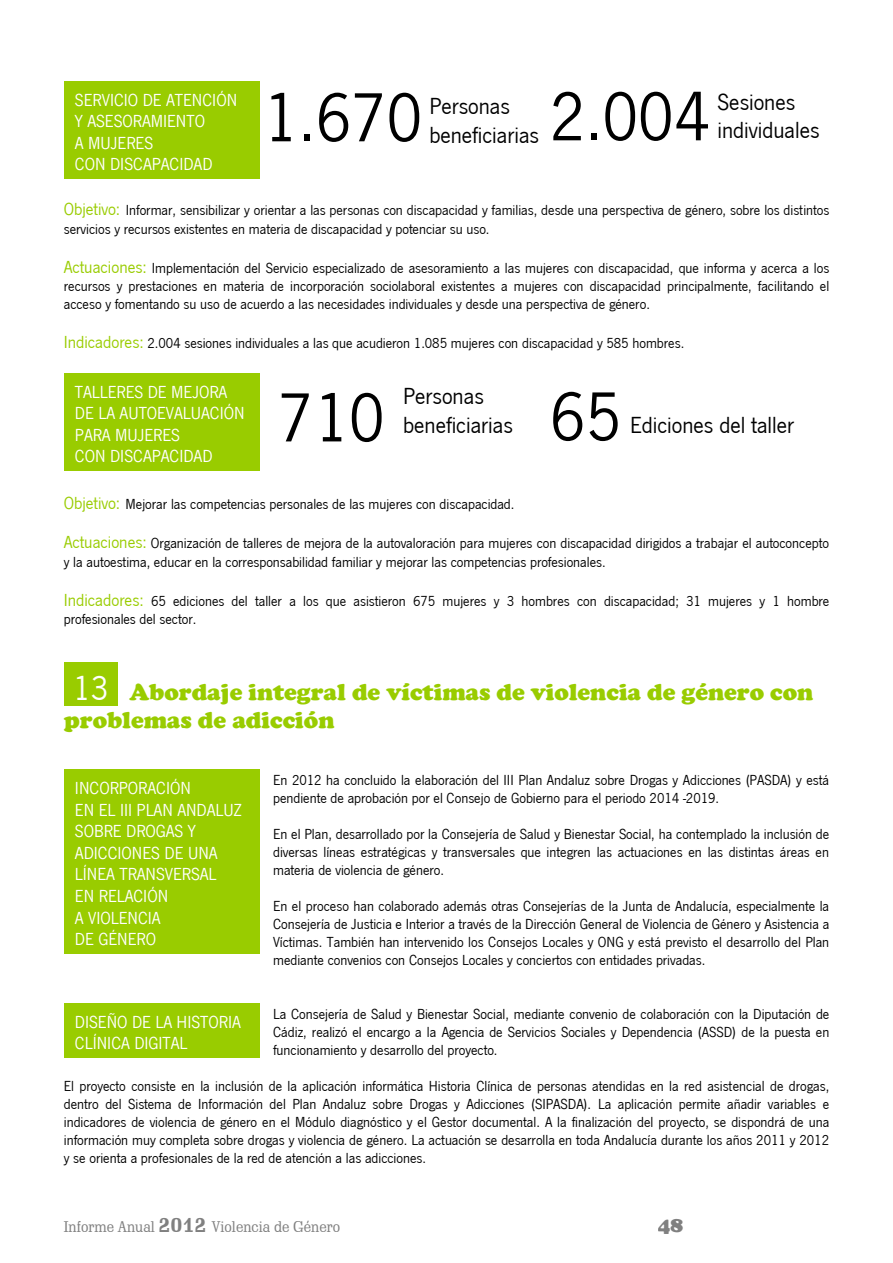
<style>
.page{position:relative;width:893px;height:1263px;background:#fff}
.page>*{position:absolute;margin:0;border:0;box-sizing:border-box;transform-origin:0 0}
.t1{font:72px "News Got T";color:#000}
.t2{font:24px/28.8px "News Got T";color:#000}
.t3{font:900 24px/28px "Cooper";color:#9c0}
.t4{font:900 21px "Cooper";color:#808080}
.t5{font:18px/21.6px "News Got T";color:#fff}
.t6{font:15px/18px "News Got T";color:#000;text-align:justify}
.t7{font:15px "Schadow BT";color:#808080}
.s1{font-size:18px;color:#9c0}
.s2{font-family:"News Got T";font-weight:400;font-size:36px;color:#fff}
.s3{font-weight:700;font-size:21px}
</style>
<div class="page">
<div style="left:64px;top:769px;width:196px;height:185px;background:#9c0"></div>
<div style="left:64px;top:1003px;width:196px;height:55px;background:#9c0"></div>
<div style="left:64px;top:81px;width:196px;height:98px;background:#9c0"></div>
<div style="left:64px;top:373px;width:196px;height:98px;background:#9c0"></div>
<div style="left:64px;top:663px;width:53px;height:43px;background:#9c0"></div>
<p class="t5" style="left:75px;top:87px;width:164px">SERVICIO DE ATENCIÓN<br>Y ASESORAMIENTO<br>A MUJERES<br>CON DISCAPACIDAD</p>
<h1 class="t1" style="left:263px;top:69px;width:161px">1.670</h1>
<h2 class="t2" style="left:429px;top:90px;width:82px">Personas</h2>
<h2 class="t2" style="left:429px;top:118px;width:111px">beneficiarias</h2>
<h1 class="t1" style="left:550px;top:68px;width:161px">2.004</h1>
<h2 class="t2" style="left:718px;top:85px;width:103px">Sesiones individuales</h2>
<p class="t6" style="left:64px;top:200px;width:767px;line-height:18.5px"><span class="s1">Objetivo:</span> Informar, sensibilizar y orientar a las personas con discapacidad y familias, desde una perspectiva de género, sobre los distintos servicios y recursos existentes en materia de discapacidad y potenciar su uso.</p>
<p class="t6" style="left:64px;top:258px;width:767px"><span class="s1">Actuaciones:</span> Implementación del Servicio especializado de asesoramiento a las mujeres con discapacidad, que informa y acerca a los recursos y prestaciones en materia de incorporación sociolaboral existentes a mujeres con discapacidad principalmente, facilitando el acceso y fomentando su uso de acuerdo a las necesidades individuales y desde una perspectiva de género.</p>
<p class="t6" style="left:64px;top:333px;width:622px"><span class="s1">Indicadores:</span> 2.004 sesiones individuales a las que acudieron 1.085 mujeres con discapacidad y 585 hombres.</p>
<p class="t5" style="left:75px;top:379px;width:171px">TALLERES DE MEJORA<br>DE LA AUTOEVALUACIÓN<br>PARA MUJERES<br>CON DISCAPACIDAD</p>
<h1 class="t1" style="left:278px;top:369px;width:108px">710</h1>
<h2 class="t2" style="left:403px;top:380px;width:82px">Personas</h2>
<h2 class="t2" style="left:403px;top:409px;width:111px">beneficiarias</h2>
<h1 class="t1" style="left:550px;top:368px;width:73px">65</h1>
<h2 class="t2" style="left:630px;top:409px;width:165px">Ediciones del taller</h2>
<p class="t6" style="left:64px;top:493px;width:452px"><span class="s1">Objetivo:</span> Mejorar las competencias personales de las mujeres con discapacidad.</p>
<p class="t6" style="left:64px;top:533px;width:767px;line-height:18.5px"><span class="s1">Actuaciones:</span> Organización de talleres de mejora de la autovaloración para mujeres con discapacidad dirigidos a trabajar el autoconcepto y la autoestima, educar en la corresponsabilidad familiar y mejorar las competencias profesionales.</p>
<p class="t6" style="left:64px;top:590px;width:767px;line-height:18.5px"><span class="s1">Indicadores:</span> 65 ediciones del taller a los que asistieron 675 mujeres y 3 hombres con discapacidad; 31 mujeres y 1 hombre profesionales del sector.</p>
<h2 class="t3" style="left:64px;top:677px;width:751px;text-indent:9px"><span class="s2">13</span> Abordaje integral de víctimas de violencia de género con problemas de adicción</h2>
<p class="t5" style="left:75px;top:776px;width:168px">INCORPORACIÓN<br>EN EL III PLAN ANDALUZ<br>SOBRE DROGAS Y<br>ADICCIONES DE UNA<br>LÍNEA TRANSVERSAL<br>EN RELACIÓN<br>A VIOLENCIA<br>DE GÉNERO</p>
<p class="t6" style="left:273px;top:770px;width:557px">En 2012 ha concluido la elaboración del III Plan Andaluz sobre Drogas y Adicciones (PASDA) y está pendiente de aprobación por el Consejo de Gobierno para el periodo 2014 -2019.</p>
<p class="t6" style="left:273px;top:824px;width:558px">En el Plan, desarrollado por la Consejería de Salud y Bienestar Social, ha contemplado la inclusión de diversas líneas estratégicas y transversales que integren las actuaciones en las distintas áreas en materia de violencia de género.</p>
<p class="t6" style="left:273px;top:896px;width:558px">En el proceso han colaborado además otras Consejerías de la Junta de Andalucía, especialmente la Consejería de Justicia e Interior a través de la Dirección General de Violencia de Género y Asistencia a Víctimas. También han intervenido los Consejos Locales y ONG y está previsto el desarrollo del Plan mediante convenios con Consejos Locales y conciertos con entidades privadas.</p>
<p class="t6" style="left:273px;top:1004px;width:558px">La Consejería de Salud y Bienestar Social, mediante convenio de colaboración con la Diputación de Cádiz, realizó el encargo a la Agencia de Servicios Sociales y Dependencia (ASSD) de la puesta en funcionamiento y desarrollo del proyecto.</p>
<p class="t6" style="left:64px;top:1076px;width:767px">El proyecto consiste en la inclusión de la aplicación informática Historia Clínica de personas atendidas en la red asistencial de drogas, dentro del Sistema de Información del Plan Andaluz sobre Drogas y Adicciones (SIPASDA). La aplicación permite añadir variables e indicadores de violencia de género en el Módulo diagnóstico y el Gestor documental. A la finalización del proyecto, se dispondrá de una información muy completa sobre drogas y violencia de género. La actuación se desarrolla en toda Andalucía durante los años 2011 y 2012 y se orienta a profesionales de la red de atención a las adicciones.</p>
<p class="t5" style="left:75px;top:1010px;width:167px">DISEÑO DE LA HISTORIA<br>CLÍNICA DIGITAL</p>
<p class="t7" style="left:64px;top:1218px;width:278px">Informe Anual <span class="s3">2012</span> Violencia de Género</p>
<h3 class="t4" style="left:658px;top:1213px;width:27px">48</h3>
</div>
